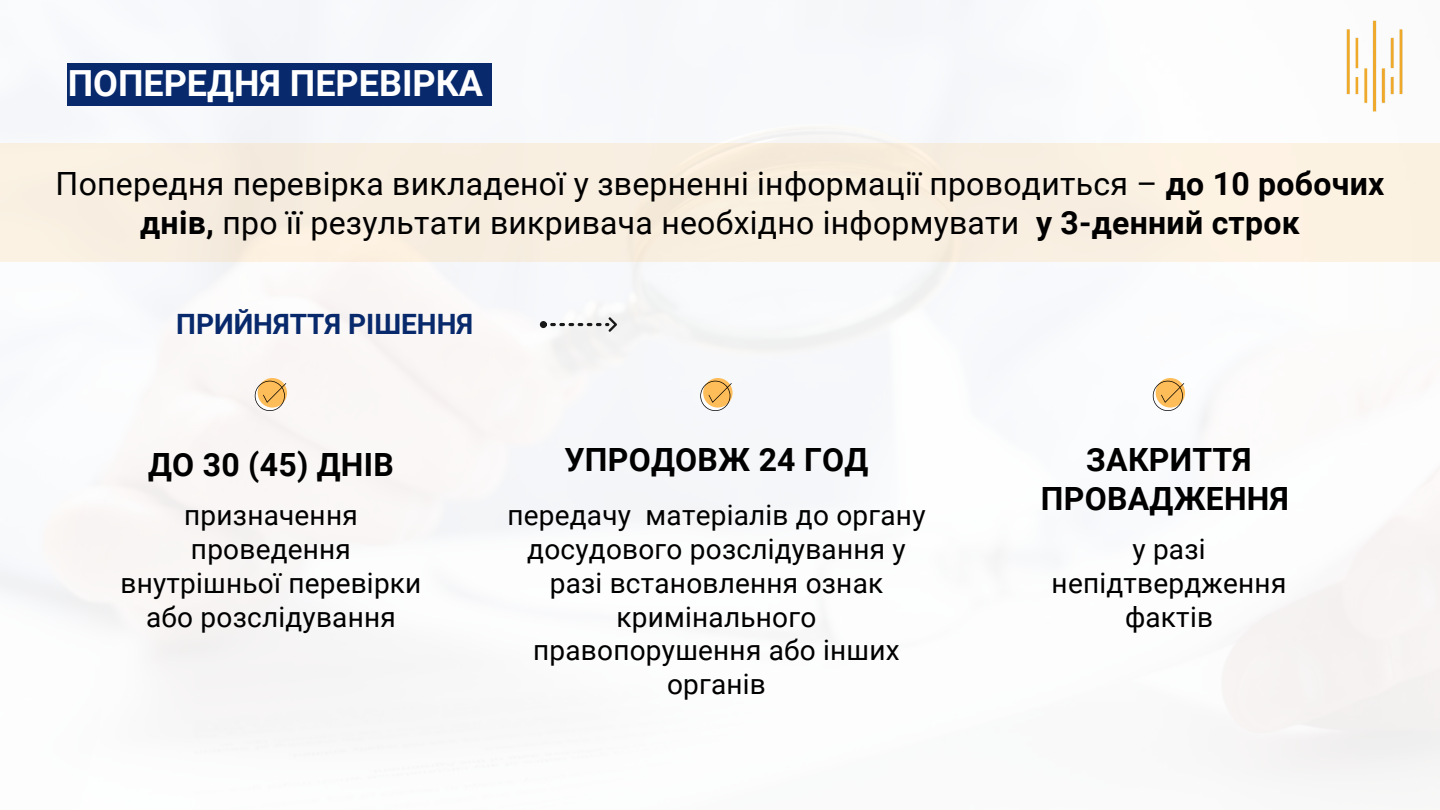
<style>
.page{position:relative;width:1440px;height:810px;background:#fff}
.page>*{position:absolute;margin:0;border:0;box-sizing:border-box;transform-origin:0 0}
.t1{font:700 36px "Roboto";color:#fff}
.t2{font:32px/39px "Roboto";letter-spacing:.01em;color:#000;text-align:center}
.t3{font:700 32px/39px "Roboto";letter-spacing:.01em;color:#000;text-align:center}
.t4{font:28px/33.8px "Roboto";letter-spacing:.01em;color:#000;text-align:center}
.t5{font:700 28px "Roboto";color:#08296c}
.s1{font-weight:700}
</style>
<div class="page">
<img style="left:0;top:0;width:1440px;height:777px">
<img style="left:1310px;top:2px;width:128px;height:128px">
<div style="left:68px;top:63px;width:424px;height:42px;background:#08296c"></div>
<div style="left:0;top:143px;width:1440px;height:118px;background:#f9efe1"></div>
<svg style="left:540px;top:317px;width:77px;height:15px"></svg>
<svg style="left:258px;top:378px;width:29px;height:30px"></svg>
<svg style="left:255px;top:381px;width:31px;height:30px"></svg>
<svg style="left:703px;top:378px;width:30px;height:30px"></svg>
<svg style="left:700px;top:381px;width:32px;height:30px"></svg>
<svg style="left:1156px;top:378px;width:29px;height:30px"></svg>
<svg style="left:1153px;top:381px;width:31px;height:30px"></svg>
<p class="t1" style="left:68px;top:63px;width:417px">ПОПЕРЕДНЯ ПЕРЕВІРКА</p>
<p class="t2" style="left:56px;top:165px;width:1330px">Попередня перевірка викладеної у зверненні інформації проводиться – <span class="s1">до 10 робочих днів,</span> про її результати викривача необхідно інформувати <span class="s1">у 3-денний строк</span></p>
<p class="t5" style="left:176px;top:308px;width:298px">ПРИЙНЯТТЯ РІШЕННЯ</p>
<p class="t3" style="left:148px;top:445px;width:247px">ДО 30 (45) ДНІВ</p>
<p class="t3" style="left:565px;top:440px;width:305px">УПРОДОВЖ 24 ГОД</p>
<p class="t3" style="left:1041px;top:440px;width:249px">ЗАКРИТТЯ<br>ПРОВАДЖЕННЯ</p>
<p class="t4" style="left:121px;top:499px;width:302px">призначення проведення внутрішньої перевірки або розслідування</p>
<p class="t4" style="left:507px;top:499px;width:420px">передачу матеріалів до органу досудового розслідування у разі встановлення ознак кримінального правопорушення або інших органів</p>
<p class="t4" style="left:1052px;top:533px;width:236px">у разі непідтвердження фактів</p>
</div>
